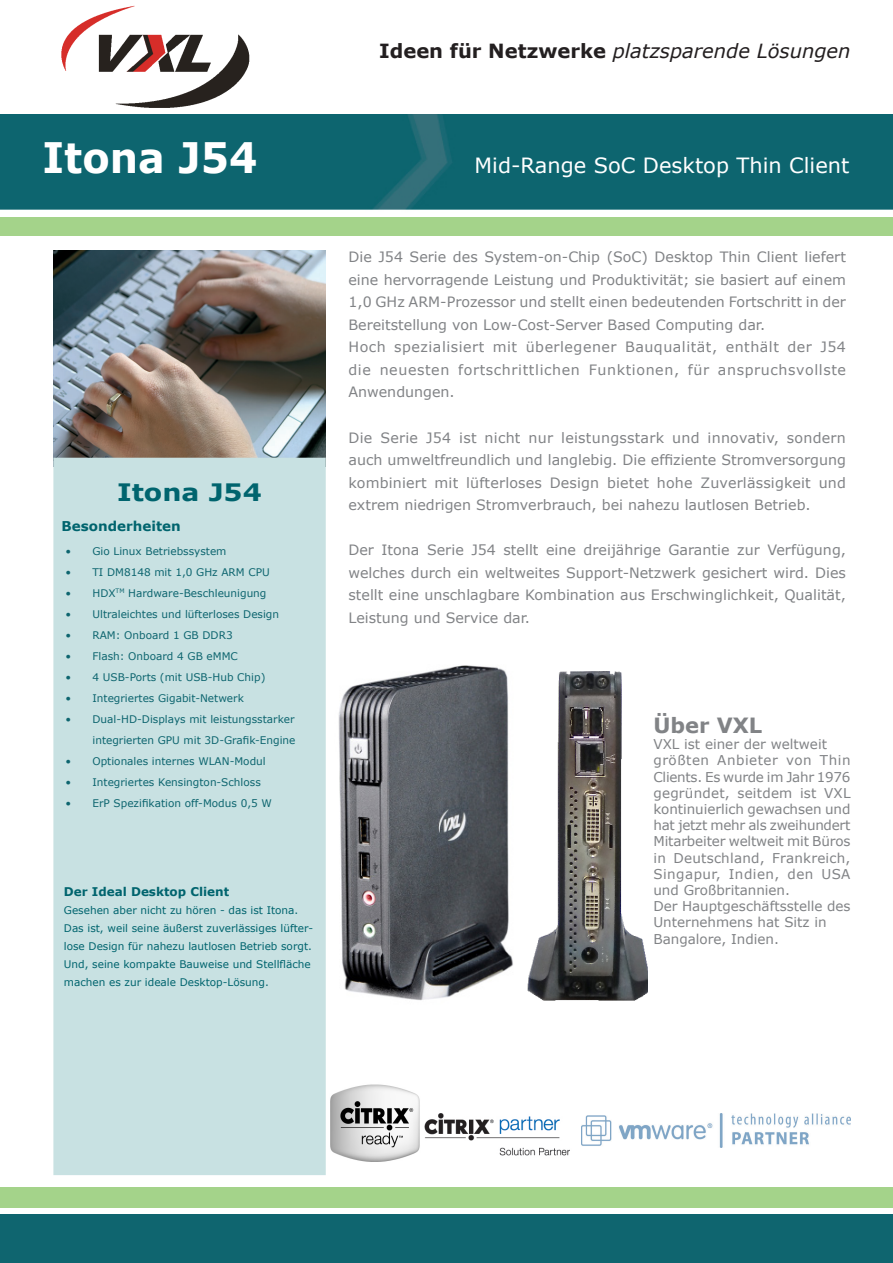
<style>
.page{position:relative;width:893px;height:1263px;background:#fff}
.page>*{position:absolute;margin:0;border:0;box-sizing:border-box;transform-origin:0 0}
.t1{font:700 42px "Verdana";color:#fff;scale:.95 1}
.t2{font:700 24px "Verdana";color:#00646e;scale:1.12 1}
.t3{font:21px "Verdana";color:#fff}
.t4{font:700 21px "Verdana";color:#818386}
.t5{font:italic 19.5px "Verdana";color:#231f20}
.t6{font:14.25px/22.5px "Verdana";color:#818386;text-align:justify}
.t7{font:13.5px/16.2px "Verdana";color:#818386;text-align:justify}
.style51{font:700 13.5px "Verdana";color:#00646e}
.t8{font:700 12px "Verdana";color:#00646e}
.t9{font:10.5px/21px "Verdana";color:#0d656f;text-align:right}
.t10{font:10.5px/18px "Verdana";color:#00646e}
.s1{font-weight:700;font-style:normal}
</style>
<div class="page">
<img style="left:53px;top:250px;width:272px;height:208px">
<div style="left:53px;top:458px;width:273px;height:717px;background:#c8e1e2;border:2px solid #c8e1e2"></div>
<div style="left:0;top:1214px;width:893px;height:49px;background:#0f656f"></div>
<div style="left:0;top:115px;width:893px;height:95px;background:#0d656f"></div>
<img style="left:61px;top:5px;width:189px;height:103px">
<div style="left:0;top:1187px;width:893px;height:20px;background:#a4d38a"></div>
<div style="left:0;top:218px;width:893px;height:18px;background:#a4d38a"></div>
<img style="left:330px;top:1084px;width:90px;height:78px">
<img style="left:424px;top:1113px;width:146px;height:43px">
<img style="left:581px;top:1113px;width:269px;height:35px">
<img style="left:338px;top:665px;width:175px;height:336px">
<img style="left:527px;top:671px;width:120px;height:330px">
<p class="t1" style="left:43px;top:128px;width:228px">Itona J54</p>
<p class="t2" style="left:117px;top:475px;width:131px">Itona J54</p>
<p class="style51" style="left:62px;top:517px;width:121px">Besonderheiten</p>
<p class="t9" style="left:65px;top:540px;width:163px">• Gio Linux Betriebssystem</p>
<p class="t9" style="left:65px;top:561px;width:206px">• TI DM8148 mit 1,0 GHz ARM CPU</p>
<p class="t9" style="left:65px;top:582px;width:203px">• HDX<sup>TM</sup> Hardware-Beschleunigung</p>
<p class="t9" style="left:65px;top:603px;width:215px">• Ultraleichtes und lüfterloses Design</p>
<p class="t9" style="left:65px;top:624px;width:169px">• RAM: Onboard 1 GB DDR3</p>
<p class="t9" style="left:65px;top:645px;width:174px">• Flash: Onboard 4 GB eMMC</p>
<p class="t9" style="left:65px;top:666px;width:201px">• 4 USB-Ports (mit USB-Hub Chip)</p>
<p class="t9" style="left:65px;top:687px;width:180px">• Integriertes Gigabit-Netwerk</p>
<p class="t9" style="left:65px;top:708px;width:231px">• Dual-HD-Displays mit leistungsstarker integrierten GPU mit 3D-Grafik-Engine</p>
<p class="t9" style="left:65px;top:750px;width:202px">• Optionales internes WLAN-Modul</p>
<p class="t9" style="left:65px;top:771px;width:197px">• Integriertes Kensington-Schloss</p>
<p class="t9" style="left:65px;top:792px;width:208px">• ErP Spezifikation off-Modus 0,5 W</p>
<p class="t8" style="left:64px;top:883px;width:167px">Der Ideal Desktop Client</p>
<p class="t10" style="left:64px;top:901px;width:251px">Gesehen aber nicht zu hören - das ist Itona.<br>Das ist, weil seine äußerst zuverlässiges lüfter&shy;lose Design für nahezu lautlosen Betrieb sorgt.<br>Und, seine kompakte Bauweise und Stellfläche machen es zur ideale Desktop-Lösung.</p>
<p class="t5" style="left:379px;top:37px;width:473px"><span class="s1">Ideen für Netzwerke</span> platzsparende Lösungen</p>
<p class="t3" style="left:475px;top:151px;width:376px">Mid-Range SoC Desktop Thin Client</p>
<p class="t6" style="left:348px;top:246px;width:499px">Die J54 Serie des System-on-Chip (SoC) Desktop Thin Client liefert eine hervorragende Leistung und Produktivität; sie basiert auf einem 1,0 GHz ARM-Prozessor und stellt einen bedeutenden Fortschritt in der Bereitstellung von Low-Cost-Server Based Computing dar.</p>
<p class="t6" style="left:348px;top:336px;width:499px">Hoch spezialisiert mit überlegener Bauqualität, enthält der J54 die neuesten fortschrittlichen Funktionen, für anspruchsvollste Anwendungen.</p>
<p class="t6" style="left:348px;top:426px;width:499px">Die Serie J54 ist nicht nur leistungsstark und innovativ, sondern auch umweltfreundlich und langlebig. Die effiziente Stromversorgung kombiniert mit lüfterloses Design bietet hohe Zuverlässigkeit und extrem niedrigen Stromverbrauch, bei nahezu lautlosen Betrieb.</p>
<p class="t6" style="left:348px;top:538px;width:499px">Der Itona Serie J54 stellt eine dreijährige Garantie zur Verfügung, welches durch ein weltweites Support-Netzwerk gesichert wird. Dies stellt eine unschlagbare Kombination aus Erschwinglichkeit, Qualität, Leistung und Service dar.</p>
<p class="t4" style="left:653px;top:710px;width:110px">Über VXL</p>
<p class="t7" style="left:653px;top:736px;width:175px">VXL ist einer der weltweit</p>
<p class="t7" style="left:653px;top:752px;width:199px">größten Anbieter von Thin Clients. Es wurde im Jahr 1976 gegründet, seitdem ist VXL kontinuierlich gewachsen und hat jetzt mehr als zweihundert Mitarbeiter weltweit mit Büros in Deutschland, Frankreich, Singapur, Indien, den USA und Großbritannien.</p>
<p class="t7" style="left:653px;top:898px;width:199px">Der Hauptgeschäftsstelle des<br>Unternehmens hat Sitz in</p>
<p class="t7" style="left:653px;top:930px;width:127px">Bangalore, Indien.</p>
</div>
